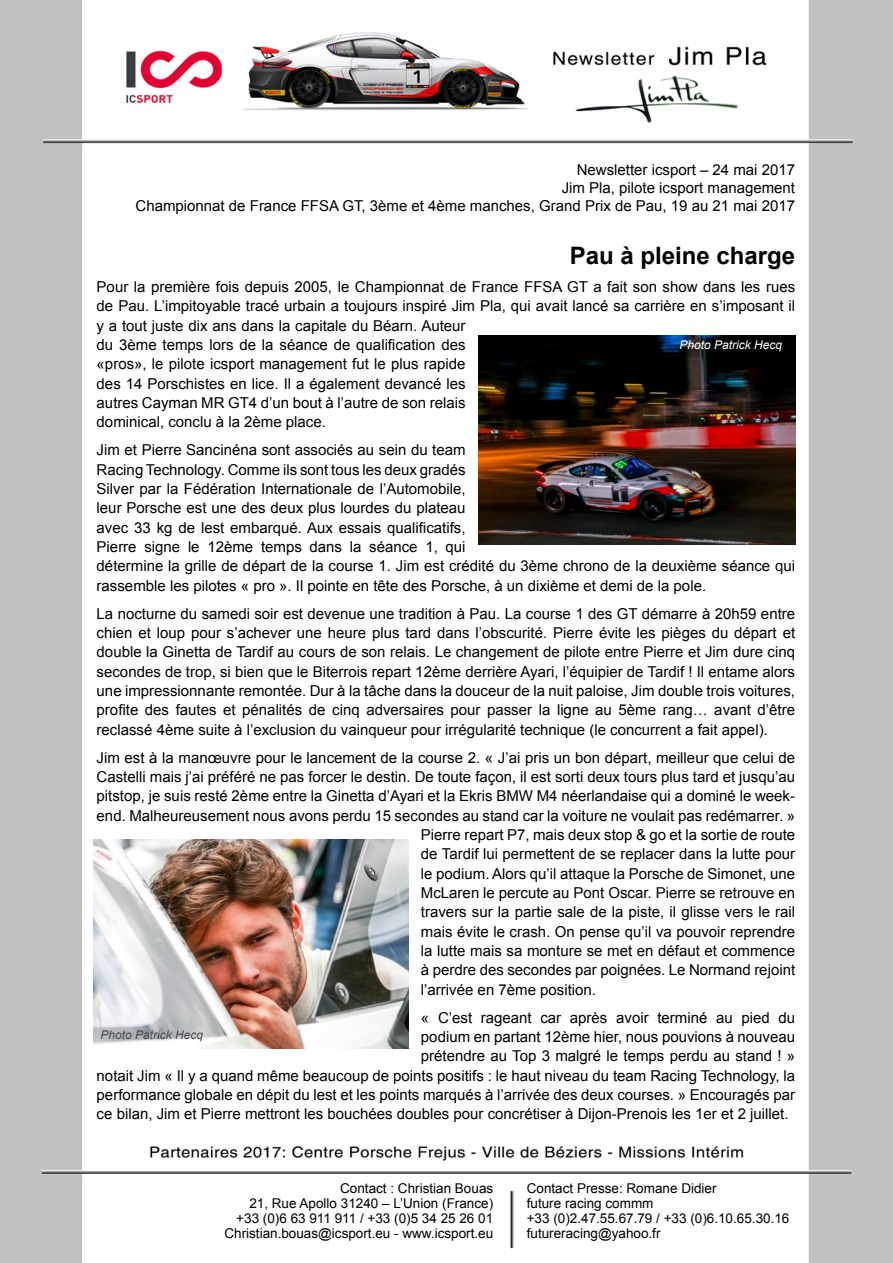
<style>
.page{position:relative;width:893px;height:1263px;background:#fff}
.page>*{position:absolute;margin:0;border:0;box-sizing:border-box;transform-origin:0 0}
.t1{font:700 24px "Arial";color:#000}
.t2{font:15px/19.4px "Arial";color:#000}
.t3{font:13.5px/15px "Arial";color:#000}
.t4{font:italic 12px "Arial";color:#fff}
.t5{font:italic 12px "Arial";color:#48494b}
</style>
<div class="page">
<img style="left:0;top:0;width:893px;height:1263px">
<img style="left:478px;top:336px;width:317px;height:208px">
<img style="left:94px;top:840px;width:314px;height:208px">
<p class="t2" style="left:136px;top:161px;width:661px;line-height:18px;text-align:right">Newsletter icsport – 24 mai 2017<br>Jim Pla, pilote icsport management<br>Championnat de France FFSA GT, 3ème et 4ème manches, Grand Prix de Pau, 19 au 21 mai 2017</p>
<h1 class="t1" style="left:570px;top:240px;width:227px">Pau à pleine charge</h1>
<p class="t2" style="left:97px;top:277px;width:700px">Pour la première fois depuis 2005, le Championnat de France FFSA GT a fait son show dans les rues de Pau. L’impitoyable tracé urbain a toujours inspiré Jim Pla, qui avait lancé sa carrière en s’imposant il y a tout juste dix ans dans la capitale du Béarn. Auteur<br>du 3ème temps lors de la séance de qualification des<br>«pros», le pilote icsport management fut le plus rapide<br>des 14 Porschistes en lice. Il a également devancé les<br>autres Cayman MR GT4 d’un bout à l’autre de son relais<br>dominical, conclu à la 2ème place.</p>
<p class="t2" style="left:97px;top:440px;width:700px">Jim et Pierre Sancinéna sont associés au sein du team<br>Racing Technology. Comme ils sont tous les deux gradés<br>Silver par la Fédération Internationale de l’Automobile,<br>leur Porsche est une des deux plus lourdes du plateau<br>avec 33 kg de lest embarqué. Aux essais qualificatifs,<br>Pierre signe le 12ème temps dans la séance 1, qui<br>détermine la grille de départ de la course 1. Jim est crédité du 3ème chrono de la deuxième séance qui rassemble les pilotes « pro ». Il pointe en tête des Porsche, à un dixième et demi de la pole.</p>
<p class="t2" style="left:97px;top:604px;width:700px;text-align:justify">La nocturne du samedi soir est devenue une tradition à Pau. La course 1 des GT démarre à 20h59 entre chien et loup pour s’achever une heure plus tard dans l’obscurité. Pierre évite les pièges du départ et double la Ginetta de Tardif au cours de son relais. Le changement de pilote entre Pierre et Jim dure cinq secondes de trop, si bien que le Biterrois repart 12ème derrière Ayari, l’équipier de Tardif ! Il entame alors une impressionnante remontée. Dur à la tâche dans la douceur de la nuit paloise, Jim double trois voitures, profite des fautes et pénalités de cinq adversaires pour passer la ligne au 5ème rang… avant d’être reclassé 4ème suite à l’exclusion du vainqueur pour irrégularité technique (le concurrent a fait appel).</p>
<p class="t2" style="left:97px;top:748px;width:700px">Jim est à la manœuvre pour le lancement de la course 2. « J’ai pris un bon départ, meilleur que celui de</p>
<p class="t2" style="left:97px;top:767px;width:700px">Castelli mais j’ai préféré ne pas forcer le destin. De toute façon, il est sorti deux tours plus tard et jusqu’au</p>
<p class="t2" style="left:97px;top:786px;width:700px">pitstop, je suis resté 2ème entre la Ginetta d’Ayari et la Ekris BMW M4 néerlandaise qui a dominé le week-</p>
<p class="t2" style="left:97px;top:806px;width:700px">end. Malheureusement nous avons perdu 15 secondes au stand car la voiture ne voulait pas redémarrer. »</p>
<p class="t2" style="left:421px;top:825px;width:376px">Pierre repart P7, mais deux stop &amp; go et la sortie de route</p>
<p class="t2" style="left:421px;top:844px;width:376px">de Tardif lui permettent de se replacer dans la lutte pour</p>
<p class="t2" style="left:421px;top:864px;width:376px">le podium. Alors qu’il attaque la Porsche de Simonet, une</p>
<p class="t2" style="left:421px;top:883px;width:376px">McLaren le percute au Pont Oscar. Pierre se retrouve en</p>
<p class="t2" style="left:421px;top:903px;width:376px">travers sur la partie sale de la piste, il glisse vers le rail</p>
<p class="t2" style="left:421px;top:922px;width:376px">mais évite le crash. On pense qu’il va pouvoir reprendre</p>
<p class="t2" style="left:421px;top:941px;width:376px">la lutte mais sa monture se met en défaut et commence</p>
<p class="t2" style="left:421px;top:961px;width:376px">à perdre des secondes par poignées. Le Normand rejoint</p>
<p class="t2" style="left:421px;top:980px;width:177px">l’arrivée en 7ème position.</p>
<p class="t2" style="left:421px;top:1008px;width:376px">« C’est rageant car après avoir terminé au pied du</p>
<p class="t2" style="left:421px;top:1027px;width:376px">podium en partant 12ème hier, nous pouvions à nouveau</p>
<p class="t2" style="left:421px;top:1046px;width:376px">prétendre au Top 3 malgré le temps perdu au stand ! »</p>
<p class="t2" style="left:97px;top:1066px;width:700px">notait Jim « Il y a quand même beaucoup de points positifs : le haut niveau du team Racing Technology, la</p>
<p class="t2" style="left:97px;top:1085px;width:700px">performance globale en dépit du lest et les points marqués à l’arrivée des deux courses. » Encouragés par</p>
<p class="t2" style="left:97px;top:1105px;width:693px">ce bilan, Jim et Pierre mettront les bouchées doubles pour concrétiser à Dijon-Prenois les 1er et 2 juillet.</p>
<p class="t4" style="left:679px;top:337px;width:104px">Photo Patrick Hecq</p>
<p class="t5" style="left:100px;top:1027px;width:104px">Photo Patrick Hecq</p>
<p class="t3" style="left:224px;top:1181px;width:270px;text-align:right">Contact : Christian Bouas<br>21, Rue Apollo 31240 – L’Union (France) +33 (0)6 63 911 911 / +33 (0)5 34 25 26 01<br>Christian.bouas@icsport.eu - www.icsport.eu</p>
<p class="t3" style="left:527px;top:1181px;width:264px">Contact Presse: Romane Didier<br>future racing commm<br>+33 (0)2.47.55.67.79 / +33 (0)6.10.65.30.16 futureracing@yahoo.fr</p>
</div>
